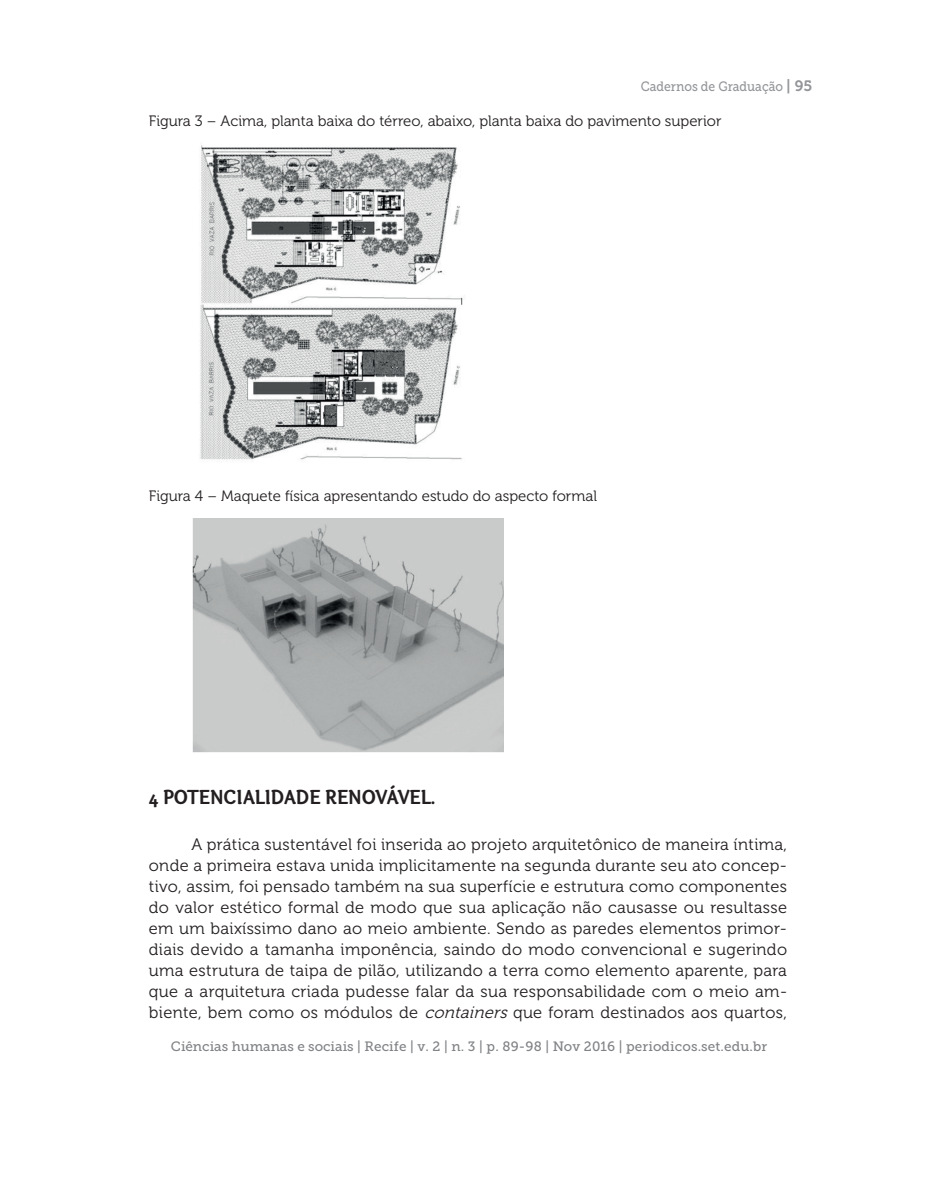
<style>
.page{position:relative;width:936px;height:1191px;background:#fff}
.page>*{position:absolute;margin:0;border:0;box-sizing:border-box;transform-origin:0 0}
.t1{font:21px "Otari Bold Limited";color:#231f20}
.t2{font:16.5px/21px "Museo 300";letter-spacing:.02em;color:#231f20;text-align:justify}
.t3{font:15px "Museo 300";color:#231f20}
.t4{font:13.5px "Museo Slab 500";letter-spacing:.005em;color:#808285}
.t5{font:13.5px "Museo Slab 500";color:#939598;scale:.9 1}
.s1{font-family:"Museo 700";font-size:15px}
.s2{font-style:italic}
</style>
<div class="page">
<img style="left:200px;top:145px;width:265px;height:315px">
<img style="left:192px;top:518px;width:311px;height:235px">
<p class="t5" style="left:640px;top:79px;width:192px">Cadernos de Graduação <span class="s1">| 95</span></p>
<p class="t3" style="left:149px;top:113px;width:574px">Figura 3 – Acima, planta baixa do térreo, abaixo, planta baixa do pavimento superior</p>
<p class="t3" style="left:149px;top:488px;width:449px">Figura 4 – Maquete física apresentando estudo do aspecto formal</p>
<p class="t1" style="left:149px;top:784px;width:288px">4 POTENCIALIDADE RENOVÁVEL.</p>
<p class="t2" style="left:149px;top:834px;width:639px;text-indent:43px">A prática sustentável foi inserida ao projeto arquitetônico de maneira íntima, onde a primeira estava unida implicitamente na segunda durante seu ato concep&shy;tivo, assim, foi pensado também na sua superfície e estrutura como componentes do valor estético formal de modo que sua aplicação não causasse ou resultasse em um baixíssimo dano ao meio ambiente. Sendo as paredes elementos primor&shy;diais devido a tamanha imponência, saindo do modo convencional e sugerindo uma estrutura de taipa de pilão, utilizando a terra como elemento aparente, para que a arquitetura criada pudesse falar da sua responsabilidade com o meio am&shy;biente, bem como os módulos de <span class="s2">containers</span> que foram destinados aos quartos,</p>
<p class="t4" style="left:171px;top:1039px;width:597px">Ciências humanas e sociais | Recife | v. 2 | n. 3 | p. 89-98 | Nov 2016 | periodicos.set.edu.br</p>
</div>
